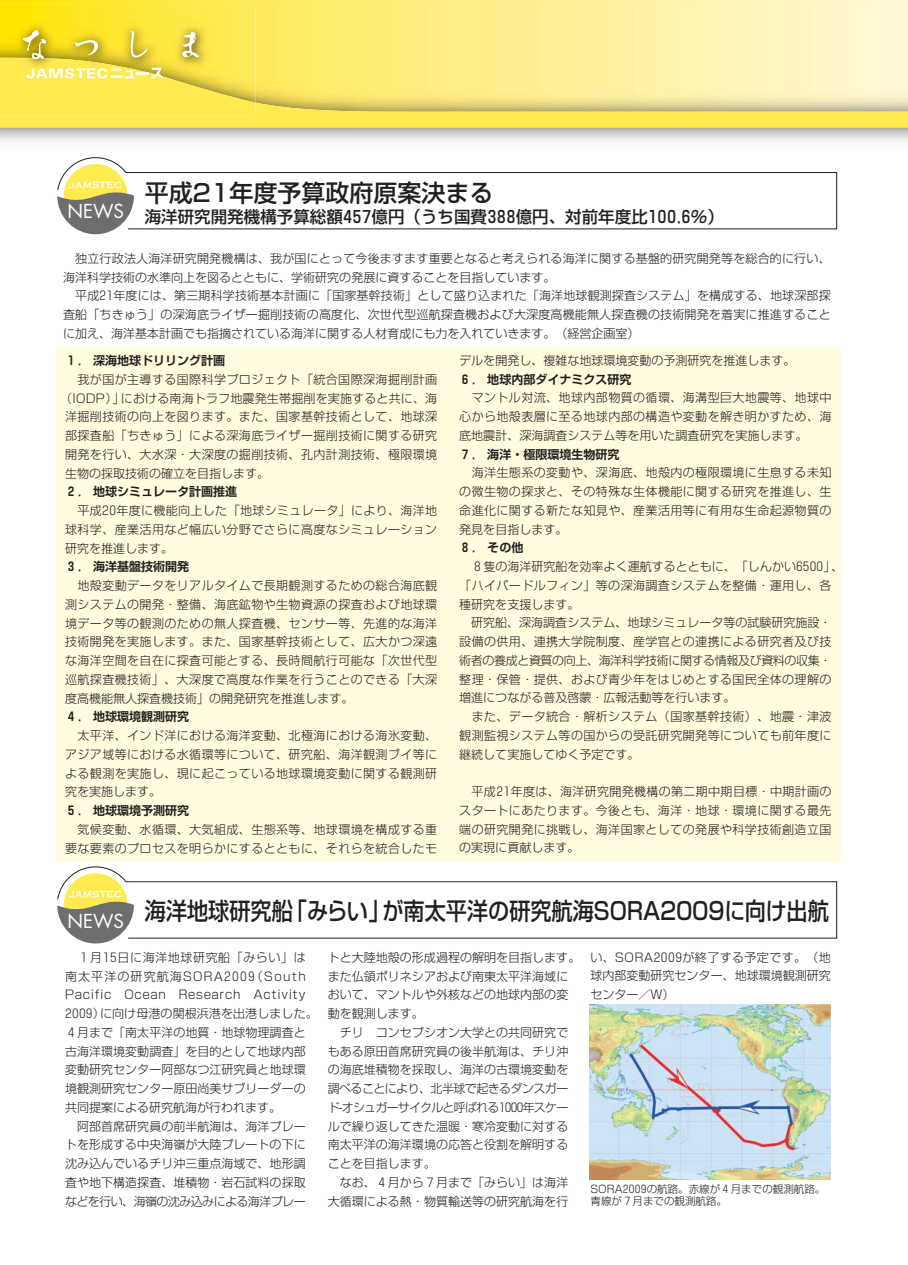
<style>
.page{position:relative;width:908px;height:1265px;background:#fff}
.page>*{position:absolute;margin:0;border:0;box-sizing:border-box;transform-origin:0 0}
.t1{font:24px "Shin Go Medium 83 pv RKSJ H";color:#231f20;scale:.88 1}
.t2{font:24px "Shin Go Medium 83 pv RKSJ H";color:#231f20}
.t3{font:18.75px "Futura";color:#fff}
.t4{font:16.5px "Shin Go Medium 83 pv RKSJ H";color:#231f20}
.t5{font:12px/18.8px "Shin Go Light 83 pv RKSJ H";color:#231f20;text-align:justify}
.t6{font:12px/18.8px "Shin Go Light 83 pv RKSJ H";letter-spacing:.035em;color:#231f20}
.t7{font:12px "Shin Go De Bold 83 pv RKSJ H";color:#231f20}
.t8{font:10.5px/12.8px "Shin Go Light 83 pv RKSJ H";color:#231f20}
</style>
<div class="page">
<div style="left:56px;top:347px;width:784px;height:515px;background:#fffcdf"></div>
<img style="left:589px;top:1004px;width:241px;height:175px">
<svg style="left:59px;top:157px;width:777px;height:72px"></svg>
<svg style="left:57px;top:181px;width:77px;height:53px"></svg>
<svg style="left:60px;top:866px;width:776px;height:72px"></svg>
<svg style="left:57px;top:890px;width:77px;height:53px"></svg>
<svg style="left:255px;top:0;width:652px;height:3px;background:#fff099"></svg>
<img style="left:255px;top:3px;width:652px;height:99px">
<svg style="left:0;top:102px;width:907px;height:26px;background:#f0de61"></svg>
<img style="left:0;top:0;width:255px;height:116px">
<img style="left:0;top:56px;width:255px;height:46px">
<svg style="left:75px;top:39px;width:24px;height:16px"></svg>
<svg style="left:130px;top:31px;width:17px;height:27px"></svg>
<svg style="left:23px;top:30px;width:23px;height:29px"></svg>
<svg style="left:182px;top:32px;width:17px;height:26px"></svg>
<svg style="left:26px;top:68px;width:137px;height:11px"></svg>
<h1 class="t2" style="left:145px;top:184px;width:350px">平成21年度予算政府原案決まる</h1>
<h2 class="t3" style="left:67px;top:203px;width:58px">NEWS</h2>
<h3 class="t4" style="left:145px;top:210px;width:580px">海洋研究開発機構予算総額４５７億円（うち国費３８８億円、対前年度比１００．６％）</h3>
<p class="t5" style="left:63px;top:251px;width:768px;text-align:left">　独立行政法人海洋研究開発機構は、我が国にとって今後ますます重要となると考えられる海洋に関する基盤的研究開発等を総合的に行い、海洋科学技術の水準向上を図るとともに、学術研究の発展に資することを目指しています。<br>　平成２１年度には、第三期科学技術基本計画に「国家基幹技術」として盛り込まれた「海洋地球観測探査システム」を構成する、地球深部探査船「ちきゅう」の深海底ライザー掘削技術の高度化、次世代型巡航探査機および大深度高機能無人探査機の技術開発を着実に推進することに加え、海洋基本計画でも指摘されている海洋に関する人材育成にも力を入れていきます。（経営企画室）</p>
<p class="t7" style="left:65px;top:356px;width:161px">１． 深海地球ドリリング計画</p>
<p class="t6" style="left:65px;top:371px;width:373px">　我が国が主導する国際科学プロジェクト「統合国際深海掘削計画</p>
<p class="t5" style="left:60px;top:390px;width:378px">（ＩＯＤＰ）」における南海トラフ地震発生帯掘削を実施すると共に、海</p>
<p class="t6" style="left:65px;top:409px;width:373px">洋掘削技術の向上を図ります。また、国家基幹技術として、地球深</p>
<p class="t6" style="left:65px;top:428px;width:373px">部探査船「ちきゅう」による深海底ライザー掘削技術に関する研究</p>
<p class="t6" style="left:65px;top:446px;width:373px">開発を行い、大水深・大深度の掘削技術、孔内計測技術、極限環境</p>
<p class="t5" style="left:65px;top:465px;width:205px">生物の採取技術の確立を目指します。</p>
<p class="t7" style="left:65px;top:487px;width:173px">２． 地球シミュレータ計画推進</p>
<p class="t5" style="left:65px;top:503px;width:373px">　平成２０年度に機能向上した「地球シミュレータ」により、海洋地球科学、産業活用など幅広い分野でさらに高度なシミュレーション研究を推進します。</p>
<p class="t7" style="left:65px;top:562px;width:125px">３． 海洋基盤技術開発</p>
<p class="t5" style="left:65px;top:578px;width:373px">　地殻変動データをリアルタイムで長期観測するための総合海底観測システムの開発・整備、海底鉱物や生物資源の探査および地球環境データ等の観測のための無人探査機、センサー等、先進的な海洋技術開発を実施します。また、国家基幹技術として、広大かつ深遠な海洋空間を自在に探査可能とする、長時間航行可能な「次世代型巡航探査機技術」、大深度で高度な作業を行うことのできる「大深度高機能無人探査機技術」の開発研究を推進します。</p>
<p class="t7" style="left:65px;top:712px;width:125px">４． 地球環境観測研究</p>
<p class="t5" style="left:65px;top:728px;width:373px">　太平洋、インド洋における海洋変動、北極海における海氷変動、アジア域等における水循環等について、研究船、海洋観測ブイ等による観測を実施し、現に起こっている地球環境変動に関する観測研究を実施します。</p>
<p class="t7" style="left:65px;top:806px;width:125px">５． 地球環境予測研究</p>
<p class="t6" style="left:65px;top:821px;width:373px">　気候変動、水循環、大気組成、生態系等、地球環境を構成する重要な要素のプロセスを明らかにするとともに、それらを統合したモ</p>
<p class="t5" style="left:459px;top:353px;width:337px">デルを開発し、複雑な地球環境変動の予測研究を推進します。</p>
<p class="t7" style="left:459px;top:375px;width:173px">６． 地球内部ダイナミクス研究</p>
<p class="t5" style="left:459px;top:390px;width:373px">　マントル対流、地球内部物質の循環、海溝型巨大地震等、地球中心から地殻表層に至る地球内部の構造や変動を解き明かすため、海底地震計、深海調査システム等を用いた調査研究を実施します。</p>
<p class="t7" style="left:459px;top:450px;width:161px">７． 海洋・極限環境生物研究</p>
<p class="t5" style="left:459px;top:465px;width:373px">　海洋生態系の変動や、深海底、地殻内の極限環境に生息する未知の微生物の探求と、その特殊な生体機能に関する研究を推進し、生命進化に関する新たな知見や、産業活用等に有用な生命起源物質の発見を目指します。</p>
<p class="t7" style="left:459px;top:543px;width:65px">８． その他</p>
<p class="t5" style="left:459px;top:559px;width:385px;text-align:left">　８隻の海洋研究船を効率よく運航するとともに、「しんかい６５００」、「ハイパードルフィン」等の深海調査システムを整備・運用し、各種研究を支援します。<br>　研究船、深海調査システム、地球シミュレータ等の試験研究施設・設備の供用、連携大学院制度、産学官との連携による研究者及び技術者の養成と資質の向上、海洋科学技術に関する情報及び資料の収集・整理・保管・提供、および青少年をはじめとする国民全体の理解の増進につながる普及啓蒙・広報活動等を行います。<br>　また、データ統合・解析システム（国家基幹技術）、地震・津波観測監視システム等の国からの受託研究開発等についても前年度に継続して実施してゆく予定です。</p>
<p class="t5" style="left:459px;top:784px;width:373px">　平成２１年度は、海洋研究開発機構の第二期中期目標・中期計画のスタートにあたります。今後とも、海洋・地球・環境に関する最先端の研究開発に挑戦し、海洋国家としての発展や科学技術創造立国の実現に貢献します。</p>
<h1 class="t1" style="left:67px;top:902px;width:866px"><sub>NEWS</sub> 海洋地球研究船「みらい」が南太平洋の研究航海SORA2009に向け出航</h1>
<p class="t5" style="left:62px;top:949px;width:257px;text-align:left">　１月１５日に海洋地球研究船「みらい」は南太平洋の研究航海ＳＯＲＡ２００９（Ｓｏｕｔｈ<br>Ｐａｃｉｆｉｃ　Ｏｃｅａｎ　Ｒｅｓｅａｒｃｈ　Ａｃｔｉｖｉｔｙ<br>２００９）に向け母港の関根浜港を出港しました。<br>４月まで「南太平洋の地質・地球物理調査と古海洋環境変動調査」を目的として地球内部変動研究センター阿部なつ江研究員と地球環境観測研究センター原田尚美サブリーダーの共同提案による研究航海が行われます。<br>　阿部首席研究員の前半航海は、海洋プレートを形成する中央海嶺が大陸プレートの下に沈み込んでいるチリ沖三重点海域で、地形調査や地下構造探査、堆積物・岩石試料の採取などを行い、海嶺の沈み込みによる海洋プレー</p>
<p class="t5" style="left:327px;top:949px;width:254px;text-align:left">トと大陸地殻の形成過程の解明を目指します。また仏領ポリネシアおよび南東太平洋海域において、マントルや外核などの地球内部の変動を観測します。<br>　チリ　コンセプシオン大学との共同研究でもある原田首席研究員の後半航海は、チリ沖の海底堆積物を採取し、海洋の古環境変動を調べることにより、北半球で起きるダンスガード-オシュガーサイクルと呼ばれる１０００年スケールで繰り返してきた温暖・寒冷変動に対する南太平洋の海洋環境の応答と役割を解明することを目指します。<br>　なお、４月から７月まで「みらい」は海洋大循環による熱・物質輸送等の研究航海を行</p>
<p class="t5" style="left:590px;top:949px;width:242px">い、ＳＯＲＡ２００９が終了する予定です。（地球内部変動研究センター、地球環境観測研究センター／Ｗ）</p>
<p class="t8" style="left:589px;top:1183px;width:238px">ＳＯＲＡ２００９の航路。赤線が４月までの観測航路。青線が７月までの観測航路。</p>
</div>
